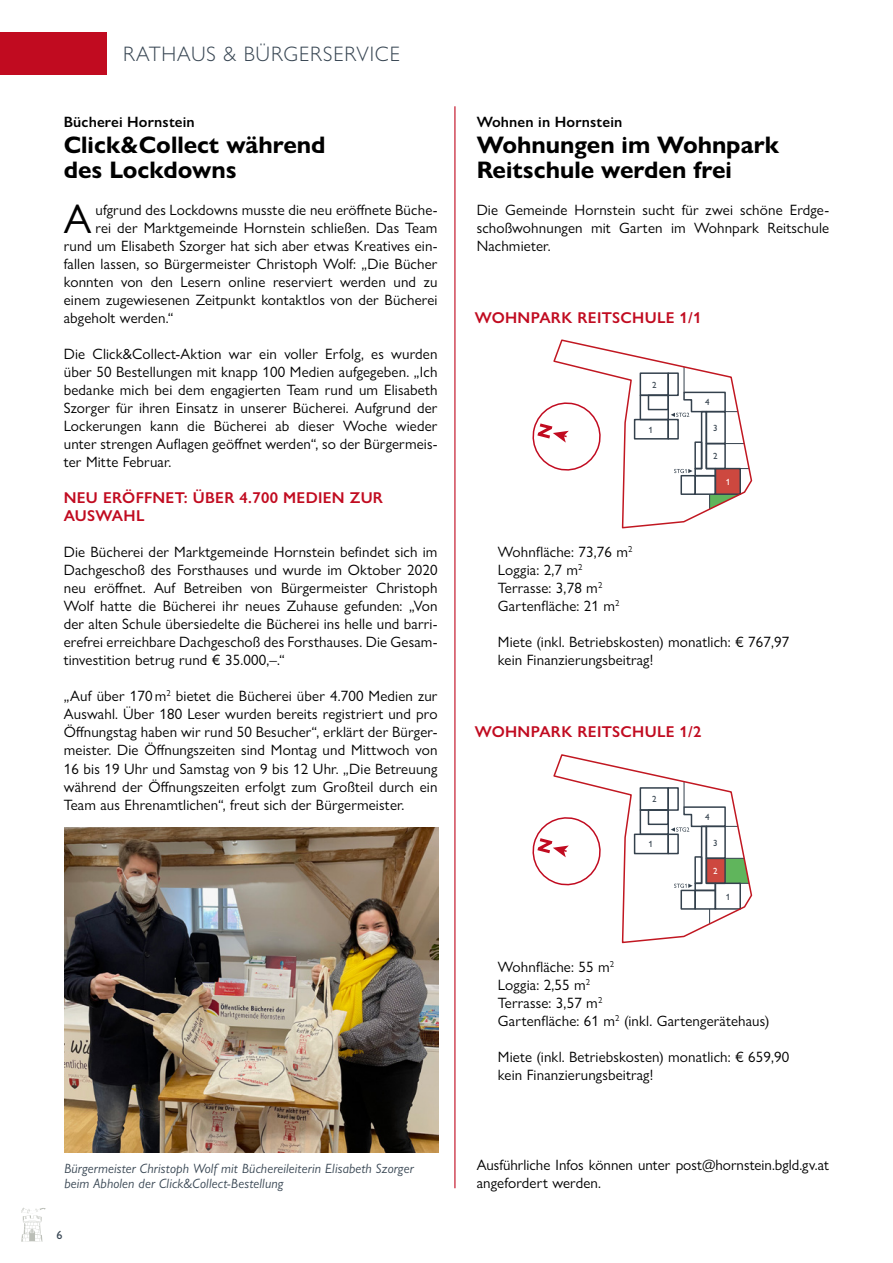
<style>
.page{position:relative;width:893px;height:1263px;background:#fff}
.page>*{position:absolute;margin:0;border:0;box-sizing:border-box;transform-origin:0 0}
.Kern_FT_Initiale{font:41.4px "Gill Sans MT Pro";color:#000}
.Kern_H2{font:700 24px/25.5px "Gill Sans Nova";color:#000}
.t1{font:300 21px "Gill Sans Nova";letter-spacing:.04em;color:#384653}
.Kern_H3_-_Rathaus{font:600 15.75px/18px "Gill Sans Nova";letter-spacing:.02em;color:#c10b20}
.Kern_FT{font:15px/18px "Gill Sans Nova";letter-spacing:.01em;color:#000;text-align:justify}
.Kern_FT_Initiale-2{font:15px "Gill Sans Nova";letter-spacing:.01em;color:#000}
.Kern_FT_ohne_Abstand{font:15px "Gill Sans Nova";letter-spacing:.01em;color:#000}
.Kern_H2_Zusatz{font:600 15px "Gill Sans Nova";letter-spacing:.01em;color:#000}
.Kern_Bildbeschreibun{font:italic 13.5px/15px "Gill Sans Nova";letter-spacing:.01em;color:#384653}
.t2{font:500 12px "Gill Sans Nova";color:#384653}
.t3{font:500 9px "Gill Sans Nova";color:#34414d}
.t4{font:500 9px "Gill Sans Nova";color:#fff}
</style>
<div class="page">
<svg style="left:532px;top:339px;width:220px;height:189px"></svg>
<svg style="left:532px;top:754px;width:220px;height:189px"></svg>
<hr style="left:454px;top:106px;width:1px;height:1082px;background:#c10b20">
<img style="left:64px;top:827px;width:374px;height:325px">
<div style="left:0;top:32px;width:106px;height:42px;background:#c10b20"></div>
<svg style="left:21px;top:1208px;width:25px;height:34px"></svg>
<h3 class="t1" style="left:123px;top:41px;width:278px">RATHAUS &amp; BÜRGERSERVICE</h3>
<p class="Kern_H2_Zusatz" style="left:64px;top:113px;width:133px">Bücherei Hornstein</p>
<p class="Kern_H2" style="left:64px;top:132px;width:263px">Click&amp;Collect während des Lockdowns</p>
<p class="Kern_FT_Initiale" style="left:64px;top:195px;width:29px">A</p>
<p class="Kern_FT_Initiale-2" style="left:96px;top:200px;width:343px">ufgrund des Lockdowns musste die neu eröffnete Büche-</p>
<p class="Kern_FT_Initiale-2" style="left:96px;top:218px;width:343px">rei der Marktgemeinde Hornstein schließen. Das Team</p>
<p class="Kern_FT_Initiale-2" style="left:64px;top:236px;width:375px">rund um Elisabeth Szorger hat sich aber etwas Kreatives ein-</p>
<p class="Kern_FT_Initiale-2" style="left:64px;top:254px;width:375px">fallen lassen, so Bürgermeister Christoph Wolf: „Die Bücher</p>
<p class="Kern_FT_Initiale-2" style="left:64px;top:272px;width:375px">konnten von den Lesern online reserviert werden und zu</p>
<p class="Kern_FT_Initiale-2" style="left:64px;top:290px;width:375px">einem zugewiesenen Zeitpunkt kontaktlos von der Bücherei</p>
<p class="Kern_FT_Initiale-2" style="left:64px;top:308px;width:111px">abgeholt werden.“</p>
<p class="Kern_FT" style="left:64px;top:344px;width:375px">Die Click&amp;Collect-Aktion war ein voller Erfolg, es wurden über 50 Bestellungen mit knapp 100 Medien aufgegeben. „Ich bedanke mich bei dem engagierten Team rund um Elisabeth Szorger für ihren Einsatz in unserer Bücherei. Aufgrund der Lockerungen kann die Bücherei ab dieser Woche wieder unter strengen Auflagen geöffnet werden“, so der Bürgermeis&shy;ter Mitte Februar.</p>
<p class="Kern_H3_-_Rathaus" style="left:64px;top:488px;width:321px">NEU ERÖFFNET: ÜBER 4.700 MEDIEN ZUR<br>AUSWAHL</p>
<p class="Kern_FT" style="left:64px;top:543px;width:375px">Die Bücherei der Marktgemeinde Hornstein befindet sich im Dachgeschoß des Forsthauses und wurde im Oktober 2020 neu eröffnet. Auf Betreiben von Bürgermeister Christoph Wolf hatte die Bücherei ihr neues Zuhause gefunden: „Von der alten Schule übersiedelte die Bücherei ins helle und barri&shy;erefrei erreichbare Dachgeschoß des Forsthauses. Die Gesam&shy;tinvestition betrug rund € 35.000,–.“</p>
<p class="Kern_FT" style="left:64px;top:687px;width:375px">„Auf über 170m<sup>2</sup> bietet die Bücherei über 4.700 Medien zur Auswahl. Über 180 Leser wurden bereits registriert und pro Öffnungstag haben wir rund 50 Besucher“, erklärt der Bürger&shy;meister. Die Öffnungszeiten sind Montag und Mittwoch von 16 bis 19 Uhr und Samstag von 9 bis 12 Uhr. „Die Betreuung während der Öffnungszeiten erfolgt zum Großteil durch ein Team aus Ehrenamtlichen“, freut sich der Bürgermeister.</p>
<p class="Kern_Bildbeschreibun" style="left:64px;top:1161px;width:351px">Bürgermeister Christoph Wolf mit Büchereileiterin Elisabeth Szorger beim Abholen der Click&amp;Collect-Bestellung</p>
<p class="t2" style="left:57px;top:1227px;width:7px">6</p>
<p class="Kern_H2_Zusatz" style="left:477px;top:113px;width:147px">Wohnen in Hornstein</p>
<p class="Kern_H2" style="left:477px;top:132px;width:304px">Wohnungen im Wohnpark<br>Reitschule werden frei</p>
<p class="Kern_FT" style="left:477px;top:200px;width:354px">Die Gemeinde Hornstein sucht für zwei schöne Erdge&shy;schoßwohnungen mit Garten im Wohnpark Reitschule Nachmieter.</p>
<p class="Kern_H3_-_Rathaus" style="left:475px;top:308px;width:228px">WOHNPARK REITSCHULE 1/1</p>
<p class="t3" style="left:652px;top:379px;width:6px">2</p>
<p class="t3" style="left:649px;top:424px;width:6px">1</p>
<p class="t3" style="left:705px;top:397px;width:6px">4</p>
<p class="t3" style="left:713px;top:422px;width:6px">3</p>
<p class="t3" style="left:713px;top:450px;width:6px">2</p>
<p class="t4" style="left:726px;top:476px;width:6px">1</p>
<p class="Kern_FT_ohne_Abstand" style="left:498px;top:543px;width:136px">Wohnfläche: 73,76 m<sup>2</sup></p>
<p class="Kern_FT_ohne_Abstand" style="left:498px;top:561px;width:86px">Loggia: 2,7 m<sup>2</sup></p>
<p class="Kern_FT_ohne_Abstand" style="left:498px;top:579px;width:106px">Terrasse: 3,78 m<sup>2</sup></p>
<p class="Kern_FT_ohne_Abstand" style="left:498px;top:597px;width:123px">Gartenfläche: 21 m<sup>2</sup></p>
<p class="Kern_FT_ohne_Abstand" style="left:498px;top:633px;width:293px">Miete (inkl. Betriebskosten) monatlich: € 767,97</p>
<p class="Kern_FT_ohne_Abstand" style="left:498px;top:651px;width:157px">kein Finanzierungsbeitrag!</p>
<p class="Kern_H3_-_Rathaus" style="left:475px;top:723px;width:228px">WOHNPARK REITSCHULE 1/2</p>
<p class="t3" style="left:652px;top:794px;width:6px">2</p>
<p class="t3" style="left:649px;top:839px;width:6px">1</p>
<p class="t3" style="left:705px;top:811px;width:6px">4</p>
<p class="t3" style="left:713px;top:837px;width:6px">3</p>
<p class="t4" style="left:713px;top:865px;width:6px">2</p>
<p class="t3" style="left:726px;top:891px;width:6px">1</p>
<p class="Kern_FT_ohne_Abstand" style="left:498px;top:957px;width:118px">Wohnfläche: 55 m<sup>2</sup></p>
<p class="Kern_FT_ohne_Abstand" style="left:498px;top:976px;width:94px">Loggia: 2,55 m<sup>2</sup></p>
<p class="Kern_FT_ohne_Abstand" style="left:498px;top:994px;width:106px">Terrasse: 3,57 m<sup>2</sup></p>
<p class="Kern_FT_ohne_Abstand" style="left:498px;top:1012px;width:273px">Gartenfläche: 61 m<sup>2</sup> (inkl. Gartengerätehaus)</p>
<p class="Kern_FT_ohne_Abstand" style="left:498px;top:1048px;width:293px">Miete (inkl. Betriebskosten) monatlich: € 659,90</p>
<p class="Kern_FT_ohne_Abstand" style="left:498px;top:1066px;width:157px">kein Finanzierungsbeitrag!</p>
<p class="Kern_FT" style="left:477px;top:1156px;width:354px">Ausführliche Infos können unter post@hornstein.bgld.gv.at angefordert werden.</p>
</div>
